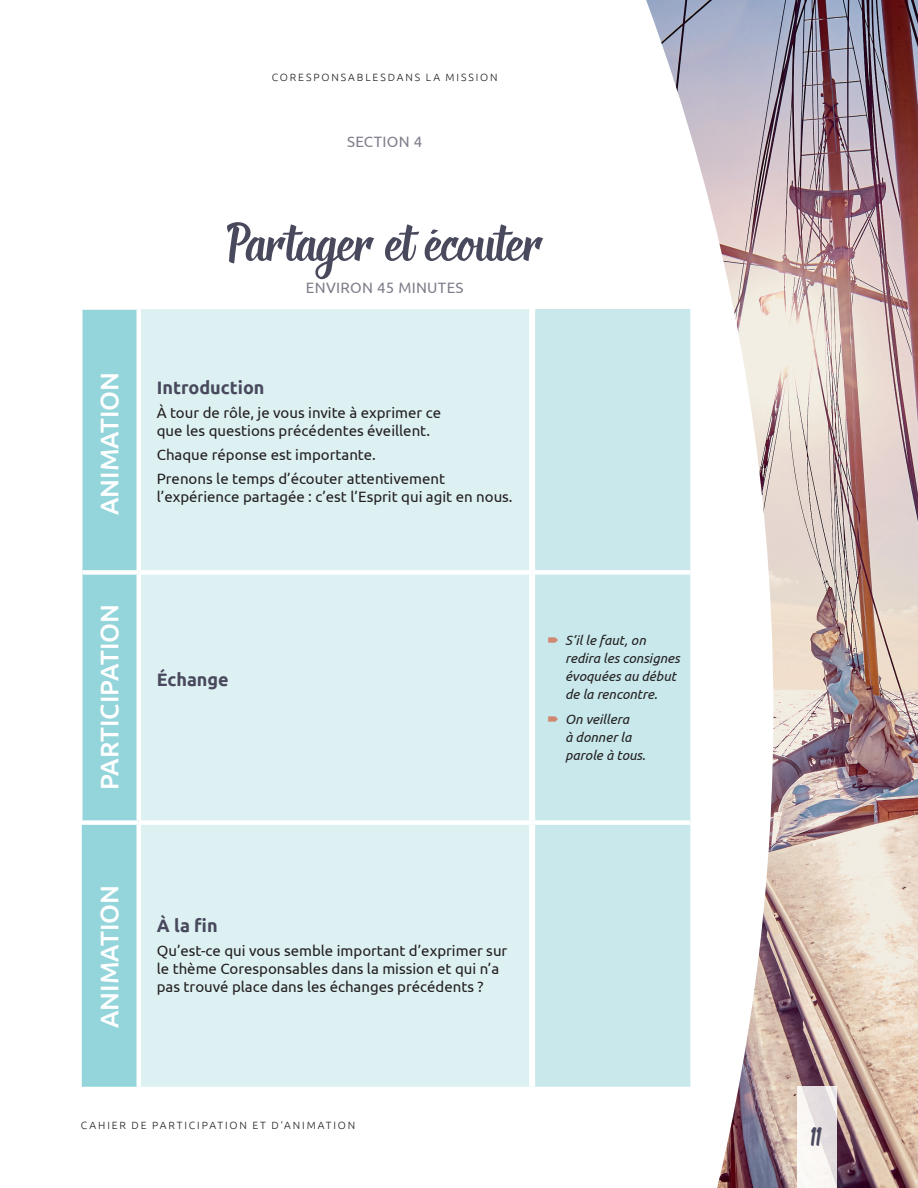
<style>
.page{position:relative;width:918px;height:1188px;background:#fff}
.page>*{position:absolute;margin:0;border:0;box-sizing:border-box;transform-origin:0 0}
.t1{font:67.5px "Deadhead Script";letter-spacing:-.005em;color:#49495d}
.t2{font:33px "Deadhead Script";color:#49495d}
.t3{font:500 25.5px "Ubuntu";color:#fff}
.t4{font:700 18px "Ubuntu";color:#49495d}
.t5{font:15px/18px "Ubuntu";color:#231f20}
.t6{font:15px "Ubuntu";letter-spacing:.02em;color:#817d8b}
.t7{font:italic 13.5px/18px "Ubuntu";color:#231f20}
.t8{font:300 10.5px "Ubuntu";letter-spacing:.18em;color:#231f20}
</style>
<div class="page">
<img style="left:646px;top:0;width:272px;height:1188px">
<img style="left:797px;top:1087px;width:40px;height:101px">
<div style="left:82px;top:310px;width:54px;height:777px;background:#93d5da"></div>
<div style="left:141px;top:309px;width:388px;height:778px;background:#ddf1f3"></div>
<div style="left:535px;top:309px;width:155px;height:778px;background:#c8e8eb"></div>
<div style="left:139px;top:570px;width:393px;height:5px;background:#fff"></div>
<div style="left:532px;top:570px;width:158px;height:5px;background:#fff"></div>
<div style="left:82px;top:570px;width:57px;height:5px;background:#fff"></div>
<div style="left:532px;top:820px;width:158px;height:5px;background:#fff"></div>
<div style="left:81px;top:820px;width:58px;height:5px;background:#fff"></div>
<div style="left:139px;top:820px;width:393px;height:5px;background:#fff"></div>
<svg style="left:548px;top:638px;width:10px;height:5px"></svg>
<svg style="left:548px;top:717px;width:10px;height:5px"></svg>
<h3 class="t3" style="left:93px;top:515px;width:145px;rotate:-90deg">ANIMATION</h3>
<h3 class="t3" style="left:93px;top:790px;width:188px;rotate:-90deg">PARTICIPATION</h3>
<p class="t8" style="left:272px;top:70px;width:227px">CORESPONSABLESDANS LA MISSION</p>
<p class="t6" style="left:347px;top:132px;width:77px">SECTION 4</p>
<h1 class="t1" style="left:227px;top:211px;width:317px">Partager et écouter</h1>
<p class="t6" style="left:306px;top:279px;width:159px">ENVIRON 45 MINUTES</p>
<p class="t4" style="left:157px;top:376px;width:109px">Introduction</p>
<p class="t5" style="left:157px;top:403px;width:286px">À tour de rôle, je vous invite à exprimer ce que les questions précédentes éveillent.</p>
<p class="t5" style="left:157px;top:442px;width:290px;line-height:24px">Chaque réponse est importante.<br>Prenons le temps d’écouter attentivement</p>
<p class="t5" style="left:157px;top:487px;width:357px">l’expérience partagée : c’est l’Esprit qui agit en nous.</p>
<p class="t4" style="left:157px;top:669px;width:74px">Échange</p>
<p class="t7" style="left:565px;top:631px;width:116px">S’il le faut, on redira les consignes évoquées au début de la rencontre.</p>
<p class="t7" style="left:565px;top:710px;width:82px">On veillera<br>à donner la parole à tous.</p>
<h3 class="t3" style="left:93px;top:1028px;width:145px;rotate:-90deg">ANIMATION</h3>
<p class="t4" style="left:157px;top:914px;width:62px">À la fin</p>
<p class="t5" style="left:157px;top:941px;width:352px">Qu’est-ce qui vous semble important d’exprimer sur le thème Coresponsables dans la mission et qui n’a pas trouvé place dans les échanges précédents ?</p>
<p class="t8" style="left:81px;top:1119px;width:276px">CAHIER DE PARTICIPATION ET D’ANIMATION</p>
<h2 class="t2" style="left:811px;top:1122px;width:13px">11</h2>
</div>
